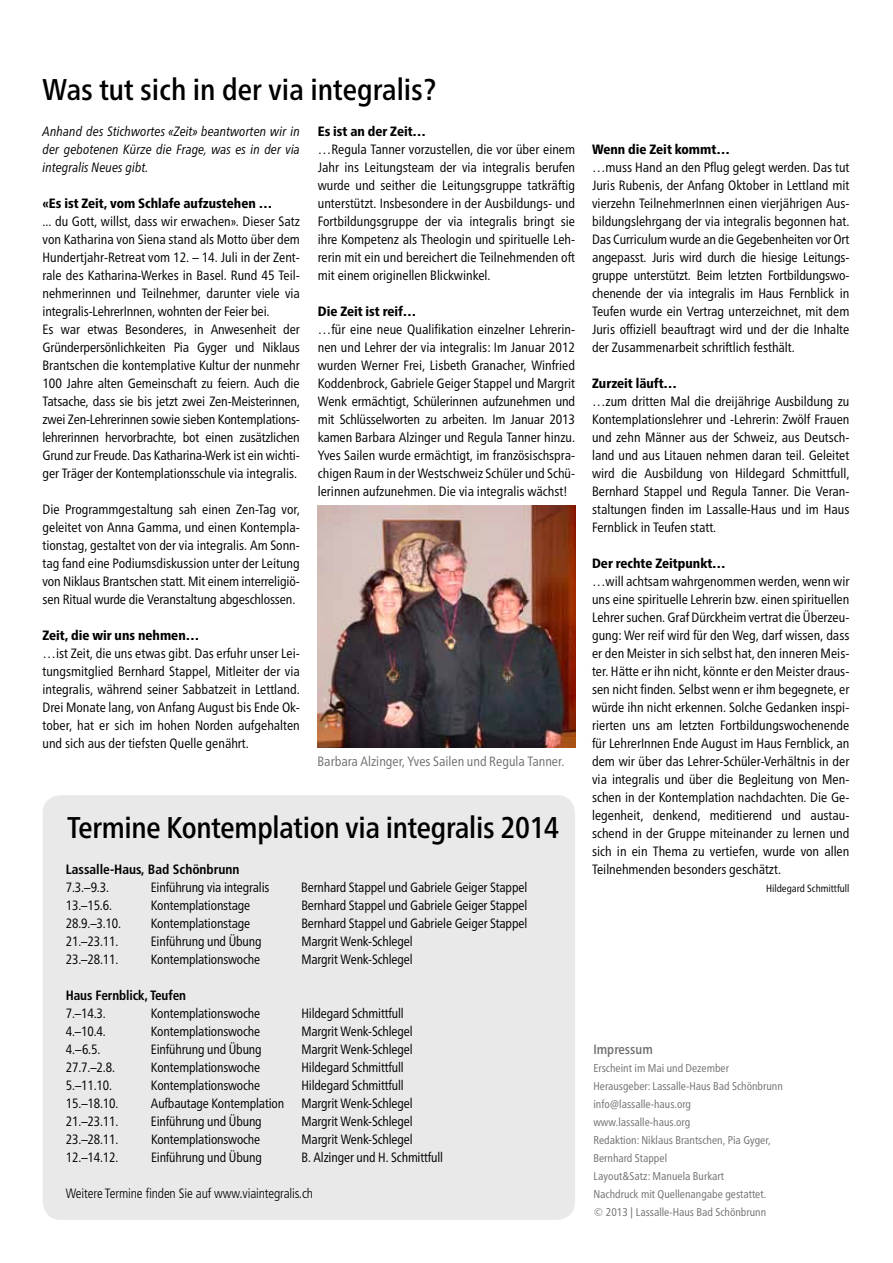
<style>
.page{position:relative;width:893px;height:1263px;background:#fff}
.page>*{position:absolute;margin:0;border:0;box-sizing:border-box;transform-origin:0 0}
.t1{font:500 condensed 30px "Frutiger Neue LT Pro";letter-spacing:-.01em;color:#000}
.t2{font:condensed 13.5px/18px "Frutiger Neue LT Pro";letter-spacing:-.01em;color:#000;text-align:justify}
.t3{font:800 condensed 13.5px "Frutiger Neue LT Pro";color:#000}
.t4{font:italic condensed 13.5px/18px "Frutiger Neue LT Pro";letter-spacing:.01em;color:#000;text-align:justify}
.t5{font:700 condensed 13.5px "Frutiger";color:#000}
.t6{font:300 condensed 13.5px "Frutiger";letter-spacing:-.01em;color:#000}
.t7{font:condensed 13.5px "Frutiger Neue LT Pro";color:#706f6f}
.t8{font:500 condensed 13.5px "Frutiger Neue LT Pro";color:#706f6f}
.t9{font:condensed 11.25px/18px "Frutiger Neue LT Pro";color:#706f6f}
.t10{font:condensed 10.5px "Frutiger Neue LT Pro";color:#000}
</style>
<div class="page">
<div style="left:43px;top:795px;width:532px;height:425px;background:#e9e9e9;border-radius:18px"></div>
<img style="left:318px;top:506px;width:257px;height:241px">
<h1 class="t1" style="left:43px;top:72px;width:395px">Was tut sich in der via integralis?</h1>
<p class="t4" style="left:43px;top:122px;width:259px">Anhand des Stichwortes «Zeit» beantworten wir in der gebotenen Kürze die Frage, was es in der via integralis Neues gibt.</p>
<p class="t3" style="left:43px;top:195px;width:231px">«Es ist Zeit, vom Schlafe aufzustehen …</p>
<p class="t2" style="left:43px;top:212px;width:259px;text-align:left">... du Gott, willst, dass wir erwachen». Dieser Satz von Katharina von Siena stand als Motto über dem Hundertjahr-Retreat vom 12. – 14. Juli in der Zent&shy;rale des Katharina-Werkes in Basel. Rund 45 Teil&shy;nehmerinnen und Teilnehmer, darunter viele via integralis-LehrerInnen, wohnten der Feier bei.<br>Es war etwas Besonderes, in Anwesenheit der Gründerpersönlichkeiten Pia Gyger und Niklaus Brantschen die kontemplative Kultur der nunmehr 100 Jahre alten Gemeinschaft zu feiern. Auch die Tatsache, dass sie bis jetzt zwei Zen-Meisterinnen, zwei Zen-Lehrerinnen sowie sieben Kontemplations&shy;lehrerinnen hervorbrachte, bot einen zusätzlichen Grund zur Freude. Das Katharina-Werk ist ein wichti&shy;ger Träger der Kontemplationsschule via integralis.</p>
<p class="t2" style="left:43px;top:500px;width:259px">Die Programmgestaltung sah einen Zen-Tag vor, geleitet von Anna Gamma, und einen Kontempla&shy;tionstag, gestaltet von der via integralis. Am Sonn&shy;tag fand eine Podiumsdiskussion unter der Leitung von Niklaus Brantschen statt. Mit einem interreligiö&shy;sen Ritual wurde die Veranstaltung abgeschlossen.</p>
<p class="t3" style="left:43px;top:627px;width:158px">Zeit, die wir uns nehmen…</p>
<p class="t2" style="left:43px;top:644px;width:259px">…ist Zeit, die uns etwas gibt. Das erfuhr unser Lei&shy;tungsmitglied Bernhard Stappel, Mitleiter der via integralis, während seiner Sabbatzeit in Lettland.<br>Drei Monate lang, von Anfang August bis Ende Ok&shy;tober, hat er sich im hohen Norden aufgehalten und sich aus der tiefsten Quelle genährt.</p>
<p class="t3" style="left:318px;top:123px;width:110px">Es ist an der Zeit…</p>
<p class="t2" style="left:318px;top:140px;width:259px">…Regula Tanner vorzustellen, die vor über einem Jahr ins Leitungsteam der via integralis berufen wurde und seither die Leitungsgruppe tatkräftig unterstützt. Insbesondere in der Ausbildungs- und Fortbildungsgruppe der via integralis bringt sie ihre Kompetenz als Theologin und spirituelle Leh&shy;rerin mit ein und bereichert die Teilnehmenden oft mit einem originellen Blickwinkel.</p>
<p class="t3" style="left:318px;top:303px;width:100px">Die Zeit ist reif…</p>
<p class="t2" style="left:318px;top:320px;width:259px">…für eine neue Qualifikation einzelner Lehrerin&shy;nen und Lehrer der via integralis: Im Januar 2012 wurden Werner Frei, Lisbeth Granacher, Winfried Koddenbrock, Gabriele Geiger Stappel und Margrit Wenk ermächtigt, Schülerinnen aufzunehmen und mit Schlüsselworten zu arbeiten. Im Januar 2013 kamen Barbara Alzinger und Regula Tanner hinzu.<br>Yves Sailen wurde ermächtigt, im französischspra&shy;chigen Raum in der Westschweiz Schüler und Schü&shy;lerinnen aufzunehmen. Die via integralis wächst!</p>
<p class="t7" style="left:317px;top:753px;width:249px">Barbara Alzinger, Yves Sailen und Regula Tanner.</p>
<h1 class="t1" style="left:67px;top:810px;width:493px">Termine Kontemplation via integralis 2014</h1>
<p class="t5" style="left:66px;top:861px;width:175px">Lassalle-Haus, Bad Schönbrunn</p>
<p class="t2" style="left:66px;top:878px;width:45px">7.3.–9.3.</p>
<p class="t2" style="left:151px;top:878px;width:120px">Einführung via integralis</p>
<p class="t2" style="left:301px;top:878px;width:227px">Bernhard Stappel und Gabriele Geiger Stappel</p>
<p class="t2" style="left:66px;top:896px;width:48px">13.–15.6.</p>
<p class="t2" style="left:151px;top:896px;width:101px">Kontemplationstage</p>
<p class="t2" style="left:301px;top:896px;width:227px">Bernhard Stappel und Gabriele Geiger Stappel</p>
<p class="t2" style="left:66px;top:914px;width:57px">28.9.–3.10.</p>
<p class="t2" style="left:151px;top:914px;width:101px">Kontemplationstage</p>
<p class="t2" style="left:301px;top:914px;width:227px">Bernhard Stappel und Gabriele Geiger Stappel</p>
<p class="t2" style="left:66px;top:932px;width:54px">21.–23.11.</p>
<p class="t2" style="left:151px;top:932px;width:112px">Einführung und Übung</p>
<p class="t2" style="left:301px;top:932px;width:113px">Margrit Wenk-Schlegel</p>
<p class="t2" style="left:66px;top:950px;width:54px">23.–28.11.</p>
<p class="t2" style="left:151px;top:950px;width:111px">Kontemplationswoche</p>
<p class="t2" style="left:301px;top:950px;width:113px">Margrit Wenk-Schlegel</p>
<p class="t5" style="left:66px;top:987px;width:122px">Haus Fernblick, Teufen</p>
<p class="t2" style="left:66px;top:1004px;width:41px">7.–14.3.</p>
<p class="t2" style="left:151px;top:1004px;width:111px">Kontemplationswoche</p>
<p class="t2" style="left:301px;top:1004px;width:104px">Hildegard Schmittfull</p>
<p class="t2" style="left:66px;top:1022px;width:41px">4.–10.4.</p>
<p class="t2" style="left:151px;top:1022px;width:111px">Kontemplationswoche</p>
<p class="t2" style="left:301px;top:1022px;width:113px">Margrit Wenk-Schlegel</p>
<p class="t2" style="left:66px;top:1040px;width:36px">4.–6.5.</p>
<p class="t2" style="left:151px;top:1040px;width:112px">Einführung und Übung</p>
<p class="t2" style="left:301px;top:1040px;width:113px">Margrit Wenk-Schlegel</p>
<p class="t2" style="left:66px;top:1058px;width:51px">27.7.–2.8.</p>
<p class="t2" style="left:151px;top:1058px;width:111px">Kontemplationswoche</p>
<p class="t2" style="left:301px;top:1058px;width:104px">Hildegard Schmittfull</p>
<p class="t2" style="left:66px;top:1076px;width:48px">5.–11.10.</p>
<p class="t2" style="left:151px;top:1076px;width:111px">Kontemplationswoche</p>
<p class="t2" style="left:301px;top:1076px;width:104px">Hildegard Schmittfull</p>
<p class="t2" style="left:66px;top:1094px;width:54px">15.–18.10.</p>
<p class="t2" style="left:151px;top:1094px;width:135px">Aufbautage Kontemplation</p>
<p class="t2" style="left:301px;top:1094px;width:113px">Margrit Wenk-Schlegel</p>
<p class="t2" style="left:66px;top:1112px;width:54px">21.–23.11.</p>
<p class="t2" style="left:151px;top:1112px;width:112px">Einführung und Übung</p>
<p class="t2" style="left:301px;top:1112px;width:113px">Margrit Wenk-Schlegel</p>
<p class="t2" style="left:66px;top:1130px;width:54px">23.–28.11.</p>
<p class="t2" style="left:151px;top:1130px;width:111px">Kontemplationswoche</p>
<p class="t2" style="left:301px;top:1130px;width:113px">Margrit Wenk-Schlegel</p>
<p class="t2" style="left:66px;top:1148px;width:54px">12.–14.12.</p>
<p class="t2" style="left:151px;top:1148px;width:112px">Einführung und Übung</p>
<p class="t2" style="left:301px;top:1148px;width:143px">B. Alzinger und H. Schmittfull</p>
<p class="t6" style="left:66px;top:1185px;width:249px">Weitere Termine finden Sie auf www.viaintegralis.ch</p>
<p class="t3" style="left:592px;top:141px;width:139px">Wenn die Zeit kommt…</p>
<p class="t2" style="left:592px;top:158px;width:259px">…muss Hand an den Pflug gelegt werden. Das tut Juris Rubenis, der Anfang Oktober in Lettland mit vierzehn TeilnehmerInnen einen vierjährigen Aus&shy;bildungslehrgang der via integralis begonnen hat.<br>Das Curriculum wurde an die Gegebenheiten vor Ort angepasst. Juris wird durch die hiesige Leitungs&shy;gruppe unterstützt. Beim letzten Fortbildungswo&shy;chenende der via integralis im Haus Fernblick in Teufen wurde ein Vertrag unterzeichnet, mit dem Juris offiziell beauftragt wird und der die Inhalte der Zusammenarbeit schriftlich festhält.</p>
<p class="t3" style="left:592px;top:375px;width:86px">Zurzeit läuft…</p>
<p class="t2" style="left:592px;top:392px;width:259px">…zum dritten Mal die dreijährige Ausbildung zu Kontemplationslehrer und -Lehrerin: Zwölf Frauen und zehn Männer aus der Schweiz, aus Deutsch&shy;land und aus Litauen nehmen daran teil. Geleitet wird die Ausbildung von Hildegard Schmittfull, Bernhard Stappel und Regula Tanner. Die Veran&shy;staltungen finden im Lassalle-Haus und im Haus Fernblick in Teufen statt.</p>
<p class="t3" style="left:592px;top:555px;width:135px">Der rechte Zeitpunkt…</p>
<p class="t2" style="left:592px;top:572px;width:259px">…will achtsam wahrgenommen werden, wenn wir uns eine spirituelle Lehrerin bzw. einen spirituellen Lehrer suchen. Graf Dürckheim vertrat die Überzeu&shy;gung: Wer reif wird für den Weg, darf wissen, dass er den Meister in sich selbst hat, den inneren Meis&shy;ter. Hätte er ihn nicht, könnte er den Meister draus&shy;sen nicht finden. Selbst wenn er ihm begegnete, er würde ihn nicht erkennen. Solche Gedanken inspi&shy;rierten uns am letzten Fortbildungswochenende für LehrerInnen Ende August im Haus Fernblick, an dem wir über das Lehrer-Schüler-Verhältnis in der via integralis und über die Begleitung von Men&shy;schen in der Kontemplation nachdachten. Die Ge&shy;legenheit, denkend, meditierend und austau&shy;schend in der Gruppe miteinander zu lernen und sich in ein Thema zu vertiefen, wurde von allen Teilnehmenden besonders geschätzt.</p>
<p class="t10" style="left:766px;top:882px;width:85px">Hildegard Schmittfull</p>
<p class="t8" style="left:593px;top:1041px;width:61px">Impressum</p>
<p class="t9" style="left:593px;top:1059px;width:191px">Erscheint im Mai und Dezember<br>Herausgeber: Lassalle-Haus Bad Schönbrunn info@lassalle-haus.org www.lassalle-haus.org<br>Redaktion: Niklaus Brantschen, Pia Gyger,<br>Bernhard Stappel<br>Layout&amp;Satz: Manuela Burkart<br>Nachdruck mit Quellenangabe gestattet.<br>© 2013 | Lassalle-Haus Bad Schönbrunn</p>
</div>
